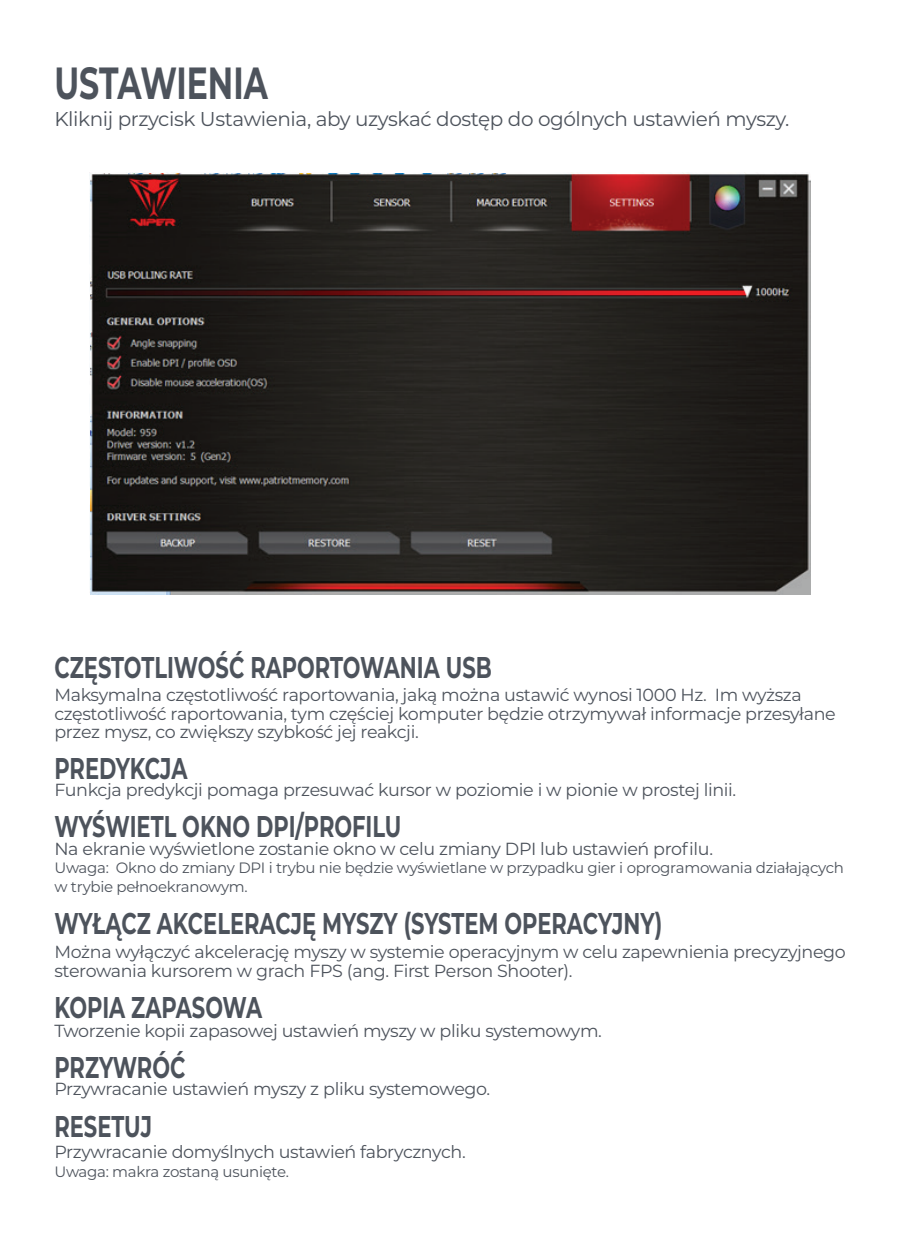
<style>
.page{position:relative;width:900px;height:1260px;background:#fff}
.page>*{position:absolute;margin:0;border:0;box-sizing:border-box;transform-origin:0 0}
.t1{font:700 45px "Montserrat";color:#4d535c;scale:.7 1}
.t2{font:700 30px "Montserrat";color:#4d535c;scale:.7 1}
.t3{font:20px "Montserrat";letter-spacing:-.02em;color:#4d535c}
.t4{font:17.5px/18.5px "Montserrat";letter-spacing:-.02em;color:#4d535c}
.t5{font:15px/18.5px "Montserrat";letter-spacing:-.02em;color:#4d535c}
</style>
<div class="page">
<img style="left:90px;top:174px;width:721px;height:421px">
<h1 class="t1" style="left:54px;top:50px;width:306px">USTAWIENIA</h1>
<p class="t3" style="left:54px;top:105px;width:737px">Kliknij przycisk Ustawienia, aby uzyskać dostęp do ogólnych ustawień myszy.</p>
<h2 class="t2" style="left:54px;top:645px;width:626px">CZĘSTOTLIWOŚĆ RAPORTOWANIA USB</h2>
<p class="t4" style="left:54px;top:685px;width:783px">Maksymalna częstotliwość raportowania, jaką można ustawić wynosi 1000 Hz. Im wyższa częstotliwość raportowania, tym częściej komputer będzie otrzymywał informacje przesyłane przez mysz, co zwiększy szybkość jej reakcji.</p>
<h2 class="t2" style="left:54px;top:747px;width:191px">PREDYKCJA</h2>
<p class="t4" style="left:54px;top:780px;width:683px">Funkcja predykcji pomaga przesuwać kursor w poziomie i w pionie w prostej linii.</p>
<h2 class="t2" style="left:54px;top:804px;width:497px">WYŚWIETL OKNO DPI/PROFILU</h2>
<p class="t4" style="left:54px;top:839px;width:660px">Na ekranie wyświetlone zostanie okno w celu zmiany DPI lub ustawień profilu.</p>
<p class="t5" style="left:54px;top:858px;width:791px">Uwaga: Okno do zmiany DPI i trybu nie będzie wyświetlane w przypadku gier i oprogramowania działających w trybie pełnoekranowym.</p>
<h2 class="t2" style="left:54px;top:902px;width:870px">WYŁĄCZ AKCELERACJĘ MYSZY (SYSTEM OPERACYJNY)</h2>
<p class="t4" style="left:54px;top:942px;width:793px">Można wyłączyć akcelerację myszy w systemie operacyjnym w celu zapewnienia precyzyjnego sterowania kursorem w grach FPS (ang. First Person Shooter).</p>
<h2 class="t2" style="left:54px;top:986px;width:298px">KOPIA ZAPASOWA</h2>
<p class="t4" style="left:54px;top:1021px;width:549px">Tworzenie kopii zapasowej ustawień myszy w pliku systemowym.</p>
<h2 class="t2" style="left:54px;top:1045px;width:189px">PRZYWRÓĆ</h2>
<p class="t4" style="left:54px;top:1079px;width:437px">Przywracanie ustawień myszy z pliku systemowego.</p>
<h2 class="t2" style="left:54px;top:1105px;width:141px">RESETUJ</h2>
<p class="t4" style="left:54px;top:1142px;width:413px">Przywracanie domyślnych ustawień fabrycznych.</p>
<p class="t5" style="left:54px;top:1162px;width:236px">Uwaga: makra zostaną usunięte.</p>
</div>
